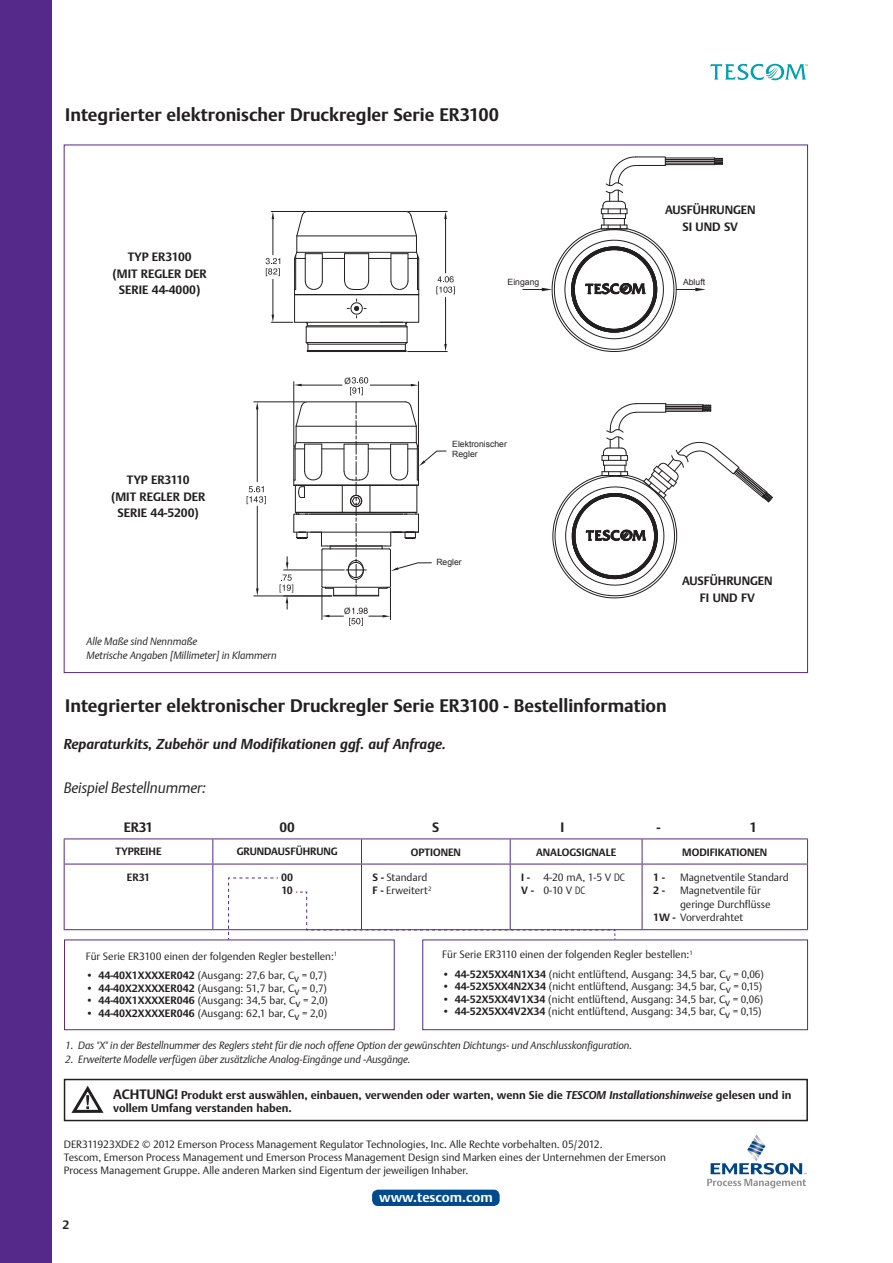
<style>
.page{position:relative;width:893px;height:1263px;background:#fff}
.page>*{position:absolute;margin:0;border:0;box-sizing:border-box;transform-origin:0 0}
.t1{font:700 18px "DTL Argo T";color:#231f20}
.t2{font:italic 15px "DTL Argo T Light";letter-spacing:-.005em;color:#231f20}
.t3{font:italic 700 14.25px "DTL Argo T";color:#231f20}
.t4{font:700 13.5px "DTL Argo T";color:#fff}
.t5{font:700 13.5px "DTL Argo T";letter-spacing:-.01em;color:#231f20}
.t6{font:700 12px/16.5px "DTL Argo T";color:#231f20;text-align:center}
.t7{font:700 11.25px/13.5px "DTL Argo T";color:#231f20}
.t8{font:300 10.5px/13.5px "DTL Argo T";color:#231f20}
.t9{font:italic 10.5px "DTL Argo T Light";letter-spacing:-.005em;color:#231f20}
.t10{font:700 10.5px/13.5px "DTL Argo T";color:#231f20}
.t11{font:9.3px "Myriad";color:#231f20}
.t12{font:8.7px/10.4px "Arial";color:#231f20}
.s1{font-weight:700}
.s2{font-size:13.5px}
.s3{font-style:italic}
</style>
<div class="page">
<div style="left:0;top:0;width:51px;height:1263px;background:#542989"></div>
<svg style="left:710px;top:64px;width:98px;height:16px"></svg>
<hr style="left:307px;top:351px;width:99px;height:1px;background:#231f20">
<hr style="left:408px;top:211px;width:39px;height:1px;background:#231f20">
<hr style="left:408px;top:351px;width:39px;height:1px;background:#231f20">
<hr style="left:445px;top:219px;width:1px;height:54px;background:#231f20">
<hr style="left:445px;top:297px;width:1px;height:47px;background:#231f20">
<svg style="left:444px;top:212px;width:3px;height:7px"></svg>
<svg style="left:444px;top:344px;width:3px;height:7px"></svg>
<svg style="left:436px;top:276px;width:19px;height:18px"></svg>
<svg style="left:294px;top:384px;width:8px;height:2px"></svg>
<svg style="left:266px;top:211px;width:153px;height:140px"></svg>
<hr style="left:665px;top:164px;width:50px;height:1px;background:#231f20">
<hr style="left:665px;top:163px;width:50px;height:1px;background:#231f20">
<hr style="left:665px;top:161px;width:50px;height:1px;background:#231f20">
<hr style="left:665px;top:159px;width:50px;height:1px;background:#231f20">
<hr style="left:665px;top:158px;width:50px;height:1px;background:#231f20">
<svg style="left:714px;top:158px;width:9px;height:7px"></svg>
<svg style="left:523px;top:156px;width:183px;height:196px"></svg>
<hr style="left:254px;top:596px;width:78px;height:1px;background:#231f20">
<hr style="left:254px;top:402px;width:51px;height:1px;background:#231f20">
<hr style="left:257px;top:506px;width:1px;height:85px;background:#231f20">
<hr style="left:257px;top:407px;width:1px;height:75px;background:#231f20">
<hr style="left:293px;top:382px;width:1px;height:65px;background:#231f20">
<hr style="left:418px;top:382px;width:1px;height:65px;background:#231f20">
<hr style="left:299px;top:385px;width:43px;height:1px;background:#231f20">
<hr style="left:370px;top:385px;width:43px;height:1px;background:#231f20">
<svg style="left:552px;top:403px;width:221px;height:195px"></svg>
<svg style="left:247px;top:486px;width:19px;height:18px"></svg>
<svg style="left:256px;top:588px;width:3px;height:8px"></svg>
<svg style="left:280px;top:401px;width:167px;height:225px"></svg>
<svg style="left:350px;top:377px;width:18px;height:18px"></svg>
<hr style="left:64px;top:838px;width:149px;height:1px;background:#542989">
<svg style="left:64px;top:839px;width:1px;height:25px"></svg>
<hr style="left:213px;top:838px;width:148px;height:1px;background:#542989">
<svg style="left:212px;top:839px;width:1px;height:25px"></svg>
<hr style="left:361px;top:838px;width:149px;height:1px;background:#542989">
<svg style="left:361px;top:839px;width:1px;height:25px"></svg>
<hr style="left:510px;top:838px;width:132px;height:1px;background:#542989">
<svg style="left:510px;top:839px;width:1px;height:25px"></svg>
<hr style="left:642px;top:838px;width:166px;height:1px;background:#542989">
<svg style="left:642px;top:839px;width:1px;height:25px"></svg>
<svg style="left:807px;top:839px;width:1px;height:25px"></svg>
<hr style="left:64px;top:864px;width:149px;height:1px;background:#542989">
<hr style="left:64px;top:864px;width:1px;height:65px;background:#542989">
<hr style="left:213px;top:864px;width:148px;height:1px;background:#542989">
<hr style="left:212px;top:864px;width:1px;height:65px;background:#542989">
<hr style="left:64px;top:929px;width:149px;height:1px;background:#542989">
<hr style="left:213px;top:929px;width:148px;height:1px;background:#542989">
<hr style="left:361px;top:864px;width:149px;height:1px;background:#542989">
<hr style="left:361px;top:864px;width:1px;height:65px;background:#542989">
<hr style="left:510px;top:864px;width:132px;height:1px;background:#542989">
<hr style="left:510px;top:864px;width:1px;height:65px;background:#542989">
<hr style="left:642px;top:864px;width:166px;height:1px;background:#542989">
<hr style="left:642px;top:864px;width:1px;height:65px;background:#542989">
<hr style="left:807px;top:864px;width:1px;height:65px;background:#542989">
<hr style="left:510px;top:929px;width:132px;height:1px;background:#542989">
<hr style="left:642px;top:929px;width:166px;height:1px;background:#542989">
<div style="left:64px;top:939px;width:331px;height:91px;border:1px solid #542989"></div>
<div style="left:422px;top:939px;width:386px;height:91px;border:1px solid #542989"></div>
<svg style="left:228px;top:877px;width:51px;height:63px"></svg>
<svg style="left:295px;top:891px;width:321px;height:49px"></svg>
<div style="left:64px;top:1079px;width:744px;height:42px;border:2px solid #231f20"></div>
<svg style="left:707px;top:1134px;width:99px;height:54px"></svg>
<div style="left:372px;top:1189px;width:128px;height:17px;background:#004a8d;border-radius:6px"></div>
<svg style="left:71px;top:1085px;width:33px;height:28px"></svg>
<p class="t1" style="left:65px;top:104px;width:435px">Integrierter elektronischer Druckregler Serie ER3100</p>
<p class="t6" style="left:113px;top:249px;width:96px">TYP ER3100<br>(MIT REGLER DER<br>SERIE 44-4000)</p>
<p class="t6" style="left:665px;top:202px;width:92px">AUSFÜHRUNGEN<br>SI UND SV</p>
<p class="t12" style="left:508px;top:277px;width:33px">Eingang</p>
<p class="t12" style="left:683px;top:277px;width:24px">Abluft</p>
<p class="t11" style="left:345px;top:376px;width:8px">Ø</p>
<p class="t6" style="left:111px;top:472px;width:96px">TYP ER3110<br>(MIT REGLER DER<br>SERIE 44-5200)</p>
<p class="t9" style="left:87px;top:635px;width:112px">Alle Maße sind Nennmaße</p>
<p class="t9" style="left:87px;top:649px;width:192px">Metrische Angaben [Millimeter] in Klammern</p>
<p class="t11" style="left:344px;top:606px;width:8px">Ø</p>
<p class="t12" style="left:452px;top:439px;width:56px">Elektronischer<br>Regler</p>
<p class="t12" style="left:436px;top:557px;width:27px">Regler</p>
<p class="t6" style="left:682px;top:573px;width:92px">AUSFÜHRUNGEN<br>FI UND FV</p>
<p class="t1" style="left:65px;top:695px;width:603px">Integrierter elektronischer Druckregler Serie ER3100 - Bestellinformation</p>
<p class="t3" style="left:64px;top:735px;width:384px">Reparaturkits, Zubehör und Modifikationen ggf. auf Anfrage.</p>
<p class="t2" style="left:64px;top:779px;width:144px">Beispiel Bestellnummer:</p>
<p class="t5" style="left:124px;top:819px;width:31px">ER31</p>
<p class="t5" style="left:279px;top:819px;width:17px">00</p>
<p class="t5" style="left:432px;top:819px;width:9px">S</p>
<p class="t5" style="left:560px;top:819px;width:5px">I</p>
<p class="t5" style="left:657px;top:819px;width:5px">-</p>
<p class="t5" style="left:750px;top:819px;width:9px">1</p>
<p class="t10" style="left:115px;top:845px;width:48px">TYPREIHE</p>
<p class="t10" style="left:237px;top:845px;width:103px">GRUNDAUSFÜHRUNG</p>
<p class="t10" style="left:411px;top:845px;width:52px">OPTIONEN</p>
<p class="t10" style="left:536px;top:845px;width:82px">ANALOGSIGNALE</p>
<p class="t10" style="left:682px;top:845px;width:87px">MODIFIKATIONEN</p>
<p class="t10" style="left:127px;top:870px;width:25px">ER31</p>
<p class="t10" style="left:281px;top:870px;width:13px">00<br>10</p>
<p class="t8" style="left:373px;top:870px;width:60px"><span class="s1">S -</span> Standard<br><span class="s1">F -</span> Erweitert<sup>2</sup></p>
<p class="t10" style="left:521px;top:870px;width:10px">I -</p>
<p class="t8" style="left:521px;top:870px;width:105px;text-indent:22px">4-20 mA, 1-5 V DC<br><span class="s1">V -</span> 0-10 V DC</p>
<p class="t10" style="left:653px;top:870px;width:13px">1 -</p>
<p class="t8" style="left:680px;top:870px;width:110px">Magnetventile Standard</p>
<p class="t10" style="left:653px;top:884px;width:13px">2 -</p>
<p class="t8" style="left:680px;top:884px;width:82px">Magnetventile für</p>
<p class="t8" style="left:680px;top:897px;width:92px">geringe Durchflüsse</p>
<p class="t8" style="left:653px;top:911px;width:92px"><span class="s1">1W -</span> Vorverdrahtet</p>
<p class="t8" style="left:86px;top:949px;width:253px">Für Serie ER3100 einen der folgenden Regler bestellen:<sup>1</sup></p>
<p class="t8" style="left:86px;top:968px;width:242px"><span class="s1">• 44-40X1XXXXER042</span> (Ausgang: 27,6 bar, Cv = 0,7)</p>
<p class="t8" style="left:86px;top:981px;width:243px"><span class="s1">• 44-40X2XXXXER042</span> (Ausgang: 51,7 bar, Cv = 0,7)</p>
<p class="t8" style="left:86px;top:994px;width:244px"><span class="s1">• 44-40X1XXXXER046</span> (Ausgang: 34,5 bar, Cv = 2,0)</p>
<p class="t8" style="left:86px;top:1006px;width:243px"><span class="s1">• 44-40X2XXXXER046</span> (Ausgang: 62,1 bar, Cv = 2,0)</p>
<p class="t8" style="left:442px;top:947px;width:252px">Für Serie ER3110 einen der folgenden Regler bestellen:<sup>1</sup></p>
<p class="t8" style="left:442px;top:967px;width:323px"><span class="s1">• 44-52X5XX4N1X34</span> (nicht entlüftend, Ausgang: 34,5 bar, Cv = 0,06)</p>
<p class="t8" style="left:442px;top:980px;width:321px"><span class="s1">• 44-52X5XX4N2X34</span> (nicht entlüftend, Ausgang: 34,5 bar, Cv = 0,15)</p>
<p class="t8" style="left:442px;top:992px;width:322px"><span class="s1">• 44-52X5XX4V1X34</span> (nicht entlüftend, Ausgang: 34,5 bar, Cv = 0,06)</p>
<p class="t8" style="left:442px;top:1005px;width:321px"><span class="s1">• 44-52X5XX4V2X34</span> (nicht entlüftend, Ausgang: 34,5 bar, Cv = 0,15)</p>
<p class="t9" style="left:65px;top:1039px;width:568px">1. Das "X" in der Bestellnummer des Reglers steht für die noch offene Option der gewünschten Dichtungs- und Anschlusskonfiguration.</p>
<p class="t9" style="left:65px;top:1052px;width:347px">2. Erweiterte Modelle verfügen über zusätzliche Analog-Eingänge und -Ausgänge.</p>
<p class="t7" style="left:113px;top:1088px;width:680px"><span class="s2">ACHTUNG!</span> Produkt erst auswählen, einbauen, verwenden oder warten, wenn Sie die <span class="s3">TESCOM Installationshinweise</span> gelesen und in vollem Umfang verstanden haben.</p>
<p class="t8" style="left:64px;top:1138px;width:540px">DER311923XDE2 © 2012 Emerson Process Management Regulator Technologies, Inc. Alle Rechte vorbehalten. 05/2012.</p>
<p class="t8" style="left:64px;top:1151px;width:604px;line-height:12.6px">Tescom, Emerson Process Management und Emerson Process Management Design sind Marken eines der Unternehmen der Emerson<br>Process Management Gruppe. Alle anderen Marken sind Eigentum der jeweiligen Inhaber.</p>
<p class="t4" style="left:379px;top:1189px;width:115px">www.tescom.com</p>
<p class="t6" style="left:63px;top:1216px;width:8px">2</p>
</div>
